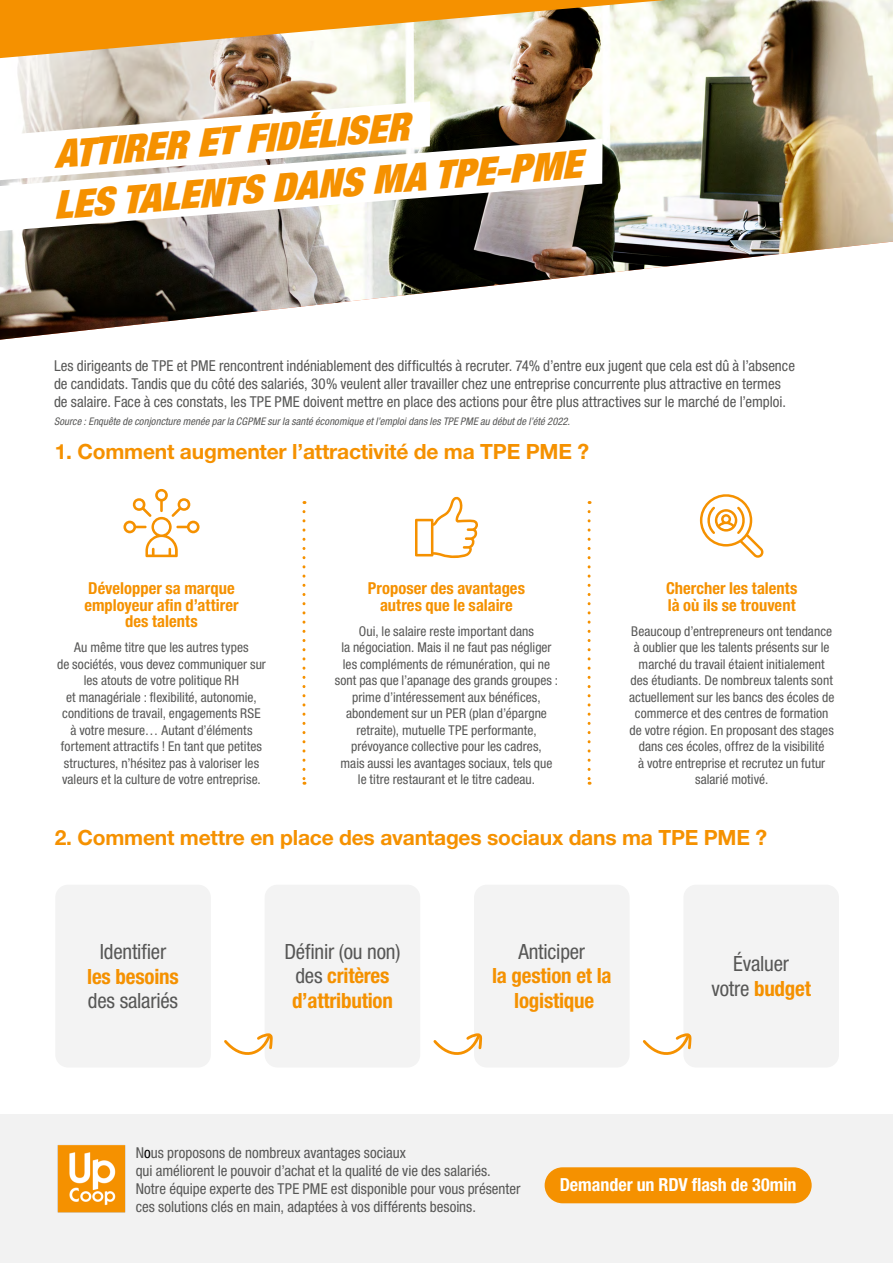
<style>
.page{position:relative;width:893px;height:1263px;background:#fff}
.page>*{position:absolute;margin:0;border:0;box-sizing:border-box;transform-origin:0 0}
.t1{font:italic 900 condensed 39px/50.2px "Helvetica Neue LT Pro";color:#f59100}
.t2{font:700 21px "Helvetica Neue LT Pro";letter-spacing:-.01em;color:#f59100}
.t3{font:700 condensed 21px/24.8px "Helvetica Neue LT Pro";letter-spacing:-.01em;color:#f59100;text-align:center}
.t4{font:condensed 21px/24.8px "Helvetica Neue LT Pro";letter-spacing:-.01em;color:#575756;text-align:center}
.t5{font:700 condensed 18px "Helvetica Neue LT Pro";letter-spacing:-.005em;color:#fff}
.t6{font:700 condensed 16.5px/16.5px "Helvetica Neue LT Pro";letter-spacing:.005em;color:#f59100;text-align:center}
.t7{font:condensed 15px/18px "Helvetica Neue LT Pro";color:#575756}
.t8{font:condensed 13.5px/16.5px "Helvetica Neue LT Pro";letter-spacing:.005em;color:#575756;text-align:center}
.t9{font:italic condensed 10.5px "Helvetica Neue LT Pro";letter-spacing:.01em;color:#575756}
.s1{font-weight:400;color:#575756}
.s2{font-weight:700;color:#f59100}
.s3{color:#000}
</style>
<div class="page">
<div style="left:0;top:1114px;width:893px;height:149px;background:#f2f2f2"></div>
<img style="left:0;top:0;width:893px;height:340px">
<svg style="left:0;top:0;width:666px;height:58px"></svg>
<svg style="left:0;top:75px;width:475px;height:38px"></svg>
<svg style="left:0;top:113px;width:647px;height:150px"></svg>
<div style="left:545px;top:1167px;width:267px;height:36px;background:#f59100;border-radius:18px"></div>
<div style="left:265px;top:885px;width:155px;height:182px;background:#f3f3f3;border-radius:13px"></div>
<div style="left:55px;top:885px;width:156px;height:182px;background:#f3f3f3;border-radius:13px"></div>
<div style="left:474px;top:885px;width:156px;height:182px;background:#f3f3f3;border-radius:13px"></div>
<div style="left:683px;top:885px;width:156px;height:182px;background:#f3f3f3;border-radius:13px"></div>
<svg style="left:224px;top:1033px;width:49px;height:22px"></svg>
<svg style="left:433px;top:1033px;width:50px;height:22px"></svg>
<svg style="left:642px;top:1033px;width:50px;height:22px"></svg>
<svg style="left:302px;top:512px;width:3px;height:273px"></svg>
<svg style="left:588px;top:512px;width:3px;height:273px"></svg>
<svg style="left:123px;top:489px;width:77px;height:68px"></svg>
<svg style="left:415px;top:497px;width:63px;height:61px"></svg>
<svg style="left:700px;top:494px;width:64px;height:64px"></svg>
<img style="left:57px;top:1145px;width:69px;height:68px">
<h1 class="t1" style="left:48px;top:128px;width:530px;rotate:-4deg">ATTIRER ET FIDÉLISER<br>LES TALENTS DANS MA TPE-PME</h1>
<p class="t7" style="left:54px;top:356px;width:742px">Les dirigeants de TPE et PME rencontrent indéniablement des difficultés à recruter. 74% d’entre eux jugent que cela est dû à l’absence de candidats. Tandis que du côté des salariés, 30% veulent aller travailler chez une entreprise concurrente plus attractive en termes de salaire. Face à ces constats, les TPE PME doivent mettre en place des actions pour être plus attractives sur le marché de l’emploi.</p>
<p class="t9" style="left:54px;top:415px;width:518px">Source : Enquête de conjoncture menée par la CGPME sur la santé économique et l’emploi dans les TPE PME au début de l’été 2022.</p>
<h2 class="t2" style="left:55px;top:438px;width:536px">1. Comment augmenter l’attractivité de ma TPE PME ?</h2>
<p class="t6" style="left:84px;top:580px;width:156px">Développer sa marque employeur afin d’attirer des talents</p>
<p class="t8" style="left:57px;top:639px;width:210px">Au même titre que les autres types<br>de sociétés, vous devez communiquer sur les atouts de votre politique RH<br>et managériale : flexibilité, autonomie, conditions de travail, engagements RSE<br>à votre mesure… Autant d’éléments fortement attractifs ! En tant que petites structures, n’hésitez pas à valoriser les valeurs et la culture de votre entreprise.</p>
<p class="t6" style="left:368px;top:580px;width:159px">Proposer des avantages autres que le salaire</p>
<p class="t8" style="left:335px;top:622px;width:225px">Oui, le salaire reste important dans<br>la négociation. Mais il ne faut pas négliger les compléments de rémunération, qui ne sont pas que l’apanage des grands groupes : prime d’intéressement aux bénéfices, abondement sur un PER (plan d’épargne retraite), mutuelle TPE performante, prévoyance collective pour les cadres,<br>mais aussi les avantages sociaux, tels que le titre restaurant et le titre cadeau.</p>
<p class="t6" style="left:666px;top:580px;width:133px;text-align:left">Chercher les talents là où ils se trouvent</p>
<p class="t8" style="left:629px;top:622px;width:207px">Beaucoup d’entrepreneurs ont tendance à oublier que les talents présents sur le marché du travail étaient initialement des étudiants. De nombreux talents sont actuellement sur les bancs des écoles de commerce et des centres de formation de votre région. En proposant des stages dans ces écoles, offrez de la visibilité<br>à votre entreprise et recrutez un futur salarié motivé.</p>
<h2 class="t2" style="left:55px;top:824px;width:714px">2. Comment mettre en place des avantages sociaux dans ma TPE PME ?</h2>
<h2 class="t4" style="left:100px;top:939px;width:68px">Identifier</h2>
<h2 class="t3" style="left:87px;top:963px;width:93px">les besoins</h2>
<h2 class="t4" style="left:88px;top:988px;width:92px">des salariés</h2>
<h2 class="t3" style="left:284px;top:938px;width:118px"><span class="s1">Définir (ou non) des</span> critères d’attribution</h2>
<h2 class="t4" style="left:518px;top:939px;width:68px">Anticiper</h2>
<h2 class="t3" style="left:492px;top:963px;width:121px">la gestion et la logistique</h2>
<h2 class="t4" style="left:711px;top:951px;width:101px">Évaluer<br>votre <span class="s2">budget</span></h2>
<p class="t7" style="left:136px;top:1143px;width:386px">N<span class="s3">o</span>us proposons de nombreux avantages sociaux<br>qui améliorent le pouvoir d’achat et la qualité de vie des salariés.<br>Notre équipe experte des TPE PME est disponible pour vous présenter ces solutions clés en main, adaptées à vos différents besoins.</p>
<h3 class="t5" style="left:560px;top:1174px;width:238px">Demander un RDV flash de 30min</h3>
</div>
